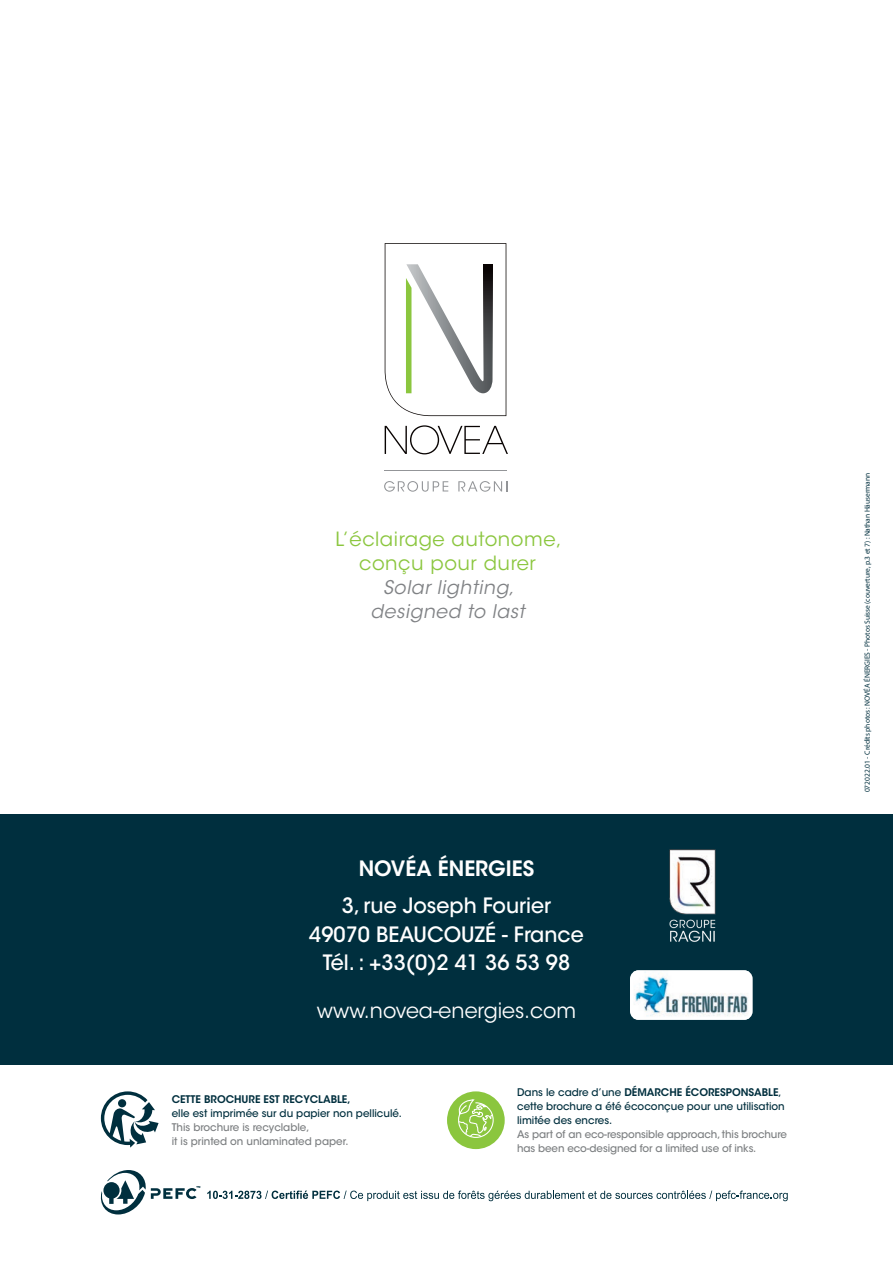
<style>
.page{position:relative;width:893px;height:1263px;background:#fff}
.page>*{position:absolute;margin:0;border:0;box-sizing:border-box;transform-origin:0 0}
.t1{font:500 21px "ITC Avant Garde Std";color:#fff}
.t2{font:21px "ITC Avant Garde Std";color:#fff}
.t3{font:600 21px "ITC Avant Garde Std";color:#fff}
.t4{font:19.5px/23.4px "ITC Avant Garde Std";letter-spacing:.03em;color:#8bc63e;text-align:center}
.t5{font:italic 18.75px/24px "ITC Avant Garde Std";color:#808285;text-align:center}
.t6{font:500 10.5px/13.8px "ITC Avant Garde Std";letter-spacing:-.01em;color:#7d8082}
.t7{font:500 10.5px/13.8px "ITC Avant Garde Std";color:#002f3e}
.t8{font:7.5px "Myriad Pro";letter-spacing:-.01em;color:#002f3e}
.s1{font-weight:600;color:#002f3e}
.s2{color:#002f3e}
.s3{font-weight:600}
</style>
<div class="page">
<div style="left:0;top:814px;width:893px;height:251px;background:#002f3e"></div>
<svg style="left:207px;top:1190px;width:581px;height:11px"></svg>
<svg style="left:100px;top:1170px;width:100px;height:44px"></svg>
<svg style="left:385px;top:243px;width:121px;height:173px"></svg>
<svg style="left:484px;top:264px;width:8px;height:112px"></svg>
<hr style="left:385px;top:470px;width:122px;height:1px;background:#939598">
<svg style="left:384px;top:481px;width:64px;height:11px"></svg>
<svg style="left:458px;top:481px;width:49px;height:11px"></svg>
<svg style="left:385px;top:425px;width:123px;height:29px"></svg>
<img style="left:669px;top:849px;width:47px;height:93px">
<div style="left:630px;top:970px;width:123px;height:50px;background:#fff;border-radius:8px"></div>
<img style="left:633px;top:970px;width:116px;height:50px">
<div style="left:447px;top:1091px;width:58px;height:58px;background:#8bc63e;border-radius:50%"></div>
<svg style="left:457px;top:1098px;width:38px;height:40px"></svg>
<svg style="left:101px;top:1091px;width:58px;height:56px"></svg>
<p class="t4" style="left:336px;top:528px;width:228px">L’éclairage autonome, conçu pour durer</p>
<p class="t5" style="left:370px;top:575px;width:160px">Solar lighting, designed to last</p>
<p class="t3" style="left:359px;top:855px;width:177px">NOVÉA ÉNERGIES</p>
<p class="t1" style="left:342px;top:892px;width:211px">3, rue Joseph Fourier</p>
<p class="t1" style="left:309px;top:921px;width:276px">49070 BEAUCOUZÉ - France</p>
<p class="t1" style="left:323px;top:949px;width:249px">Tél. : +33(0)2 41 36 53 98</p>
<p class="t2" style="left:317px;top:998px;width:261px">www.novea-energies.com</p>
<p class="t6" style="left:172px;top:1093px;width:232px"><span class="s1">CETTE BROCHURE EST RECYCLABLE,<br></span><span class="s2">elle est imprimée sur du papier non pelliculé.<br></span>This brochure is recyclable,<br>it is printed on unlaminated paper.</p>
<p class="t7" style="left:517px;top:1086px;width:269px">Dans le cadre d’une <span class="s3">DÉMARCHE ÉCORESPONSABLE</span>, cette brochure a été écoconçue pour une utilisation limitée des encres.</p>
<p class="t6" style="left:517px;top:1127px;width:271px">As part of an eco-responsible approach, this brochure has been eco-designed for a limited use of inks.</p>
<p class="t8" style="left:863px;top:792px;width:321px;rotate:-90deg">072022.01 - Crédits photos : NOVÉA ÉNERGIES - Photos Suisse (couverture, p.3 et 7) : Nathan Häusermann</p>
</div>
